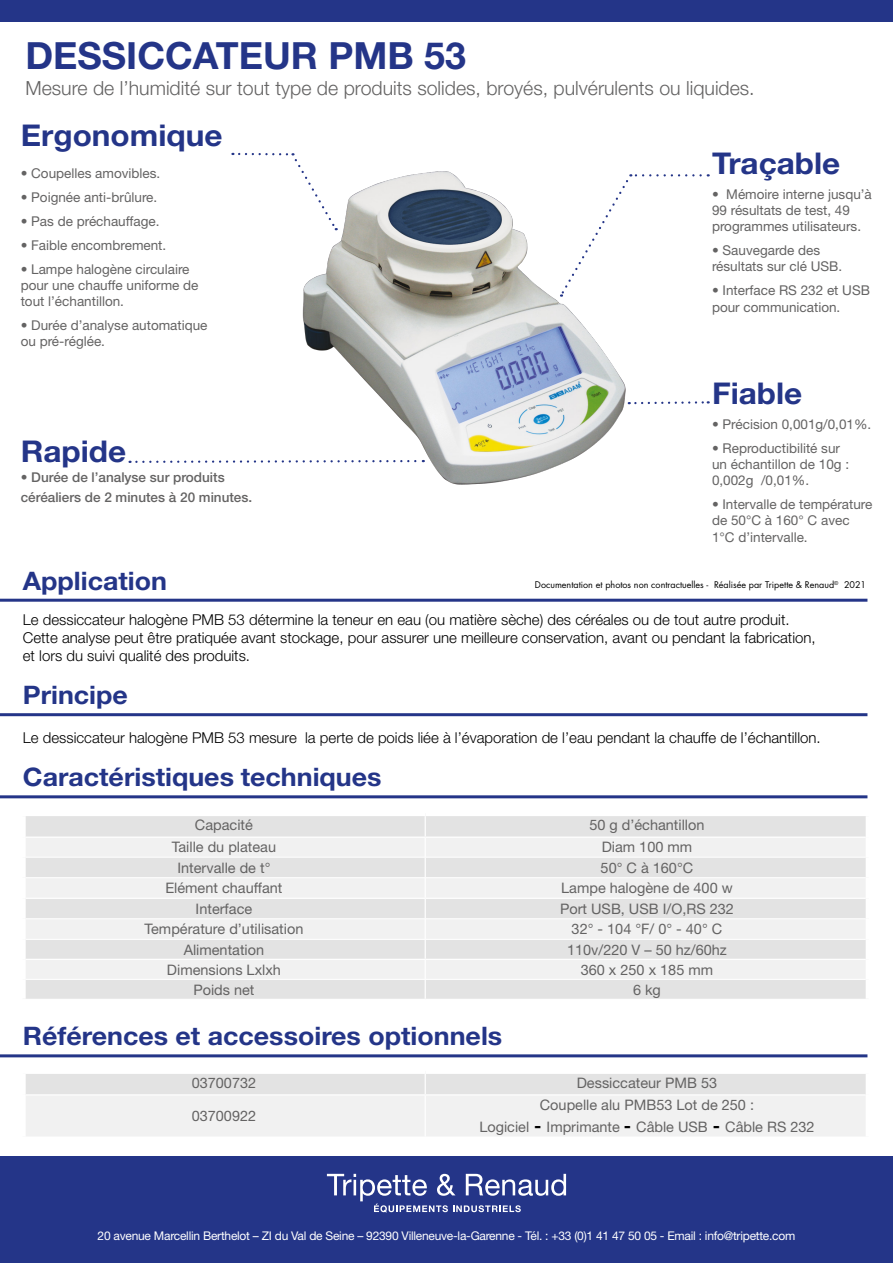
<style>
.page{position:relative;width:893px;height:1263px;background:#fff}
.page>*{position:absolute;margin:0;border:0;box-sizing:border-box;transform-origin:0 0}
.t1{font:700 37.5px "Helvetica Neue LT Std";color:#243588}
.t2{font:700 30px "Helvetica Neue LT Std";color:#243588;scale:1.05 1}
.t3{font:700 25.5px "Helvetica Neue LT Std";color:#243588;scale:1.05 1}
.t4{font:300 19.5px "Helvetica Neue LT Std";color:#646363}
.t5{font:300 15px/18px "Helvetica Neue LT Std";color:#000}
.t6{font:14.55px "Helvetica Neue LT Std";color:#646363}
.t7{font:13.5px/16.2px "Helvetica Neue LT Std";color:#646363}
.t8{font:500 13.5px/19.5px "Helvetica Neue LT Std";color:#646363}
.t9{font:12px "Helvetica Neue LT Std";letter-spacing:-.02em;color:#fff}
.t10{font:9px "Futura Std";color:#000}
.s1{font-weight:400}
.s2{font-weight:700;font-size:18px;color:#000}
</style>
<div class="page">
<img style="left:302px;top:171px;width:327px;height:314px">
<svg style="left:239px;top:153px;width:98px;height:77px"></svg>
<svg style="left:560px;top:174px;width:141px;height:123px"></svg>
<svg style="left:130px;top:459px;width:294px;height:5px"></svg>
<svg style="left:629px;top:401px;width:80px;height:4px"></svg>
<div style="left:26px;top:816px;width:840px;height:183px;background:#e3e3e3"></div>
<svg style="left:26px;top:838px;width:840px;height:141px;fill:#f1f1f1"></svg>
<hr style="left:26px;top:836px;width:399px;height:2px;background:#fff">
<hr style="left:26px;top:898px;width:399px;height:1px;background:#fff">
<hr style="left:26px;top:959px;width:399px;height:1px;background:#fff">
<hr style="left:26px;top:857px;width:399px;height:1px;background:#fff">
<hr style="left:26px;top:877px;width:399px;height:1px;background:#fff">
<hr style="left:26px;top:918px;width:399px;height:1px;background:#fff">
<hr style="left:26px;top:939px;width:399px;height:1px;background:#fff">
<hr style="left:26px;top:979px;width:399px;height:1px;background:#fff">
<hr style="left:425px;top:836px;width:441px;height:2px;background:#fff">
<hr style="left:425px;top:898px;width:441px;height:1px;background:#fff">
<hr style="left:425px;top:959px;width:441px;height:1px;background:#fff">
<hr style="left:425px;top:857px;width:441px;height:1px;background:#fff">
<hr style="left:425px;top:877px;width:441px;height:1px;background:#fff">
<hr style="left:425px;top:918px;width:441px;height:1px;background:#fff">
<hr style="left:425px;top:939px;width:441px;height:1px;background:#fff">
<hr style="left:425px;top:979px;width:441px;height:1px;background:#fff">
<svg style="left:425px;top:816px;width:1px;height:183px"></svg>
<svg style="left:26px;top:1074px;width:840px;height:62px"></svg>
<hr style="left:26px;top:1094px;width:399px;height:1px;background:#fff">
<hr style="left:425px;top:1094px;width:441px;height:1px;background:#fff">
<hr style="left:425px;top:1095px;width:1px;height:41px;background:#fff">
<hr style="left:0;top:713px;width:867px;height:3px;background:#243588">
<hr style="left:0;top:795px;width:867px;height:3px;background:#243588">
<hr style="left:0;top:1054px;width:867px;height:3px;background:#243588">
<hr style="left:0;top:599px;width:867px;height:3px;background:#243588">
<div style="left:0;top:0;width:893px;height:21px;background:#243588"></div>
<div style="left:0;top:1157px;width:893px;height:106px;background:#243588"></div>
<svg style="left:327px;top:1174px;width:239px;height:39px"></svg>
<p class="t1" style="left:26px;top:33px;width:442px">DESSICCATEUR PMB 53</p>
<p class="t4" style="left:26px;top:76px;width:731px">Mesure de l’humidité sur tout type de produits solides, broyés, pulvérulents ou liquides.</p>
<p class="t2" style="left:21px;top:117px;width:194px">Ergonomique</p>
<p class="t7" style="left:21px;top:165px;width:141px">• Coupelles amovibles.</p>
<p class="t7" style="left:21px;top:189px;width:138px">• Poignée anti-brûlure.</p>
<p class="t7" style="left:21px;top:213px;width:140px">• Pas de préchauffage.</p>
<p class="t7" style="left:21px;top:237px;width:147px">• Faible encombrement.</p>
<p class="t7" style="left:21px;top:261px;width:179px">• Lampe halogène circulaire pour une chauffe uniforme de tout l’échantillon.</p>
<p class="t7" style="left:21px;top:317px;width:188px">• Durée d’analyse automatique ou pré-réglée.</p>
<p class="t2" style="left:21px;top:433px;width:102px">Rapide</p>
<p class="t8" style="left:21px;top:467px;width:233px"><span class="s1">•</span> Durée de l’analyse sur produits céréaliers de 2 minutes à 20 minutes.</p>
<p class="t3" style="left:23px;top:565px;width:139px">Application</p>
<p class="t2" style="left:712px;top:145px;width:124px">Traçable</p>
<p class="t7" style="left:712px;top:186px;width:161px">• Mémoire interne jusqu’à<br>99 résultats de test, 49 programmes utilisateurs.</p>
<p class="t7" style="left:712px;top:242px;width:132px">• Sauvegarde des résultats sur clé USB.</p>
<p class="t7" style="left:712px;top:282px;width:160px">• Interface RS 232 et USB pour communication.</p>
<p class="t2" style="left:712px;top:375px;width:88px">Fiable</p>
<p class="t7" style="left:712px;top:416px;width:161px">• Précision 0,001g/0,01%.</p>
<p class="t7" style="left:712px;top:440px;width:139px">• Reproductibilité sur un échantillon de 10g :<br>0,002g /0,01%.</p>
<p class="t7" style="left:712px;top:496px;width:162px">• Intervalle de température de 50°C à 160° C avec<br>1°C d’intervalle.</p>
<p class="t10" style="left:535px;top:579px;width:333px">Documentation et photos non contractuelles - Réalisée par Tripette &amp; Renaud<sup>©</sup> 2021</p>
<p class="t5" style="left:23px;top:611px;width:768px">Le dessiccateur halogène PMB 53 détermine la teneur en eau (ou matière sèche) des céréales ou de tout autre produit.</p>
<p class="t5" style="left:23px;top:629px;width:794px">Cette analyse peut être pratiquée avant stockage, pour assurer une meilleure conservation, avant ou pendant la fabrication, et lors du suivi qualité des produits.</p>
<p class="t3" style="left:23px;top:679px;width:102px">Principe</p>
<p class="t5" style="left:23px;top:728px;width:799px">Le dessiccateur halogène PMB 53 mesure la perte de poids liée à l’évaporation de l’eau pendant la chauffe de l’échantillon.</p>
<p class="t3" style="left:23px;top:761px;width:343px">Caractéristiques techniques</p>
<p class="t6" style="left:195px;top:816px;width:59px">Capacité</p>
<p class="t6" style="left:589px;top:816px;width:117px">50 g d’échantillon</p>
<p class="t6" style="left:172px;top:838px;width:106px">Taille du plateau</p>
<p class="t6" style="left:602px;top:838px;width:92px">Diam 100 mm</p>
<p class="t6" style="left:177px;top:859px;width:95px">Intervalle de t°</p>
<p class="t6" style="left:601px;top:859px;width:94px">50° C à 160°C</p>
<p class="t6" style="left:165px;top:879px;width:119px">Elément chauffant</p>
<p class="t6" style="left:561px;top:879px;width:173px">Lampe halogène de 400 w</p>
<p class="t6" style="left:196px;top:900px;width:58px">Interface</p>
<p class="t6" style="left:560px;top:900px;width:175px">Port USB, USB I/O,RS 232</p>
<p class="t6" style="left:144px;top:920px;width:160px">Température d’utilisation</p>
<p class="t6" style="left:572px;top:920px;width:152px">32° - 104 °F/ 0° - 40° C</p>
<p class="t6" style="left:184px;top:941px;width:82px">Alimentation</p>
<p class="t6" style="left:567px;top:941px;width:161px">110v/220 V – 50 hz/60hz</p>
<p class="t6" style="left:167px;top:961px;width:116px">Dimensions Lxlxh</p>
<p class="t6" style="left:581px;top:961px;width:134px">360 x 250 x 185 mm</p>
<p class="t6" style="left:193px;top:981px;width:63px">Poids net</p>
<p class="t6" style="left:633px;top:981px;width:29px">6 kg</p>
<p class="t3" style="left:23px;top:1020px;width:458px">Références et accessoires optionnels</p>
<p class="t6" style="left:192px;top:1074px;width:66px">03700732</p>
<p class="t6" style="left:577px;top:1074px;width:142px">Dessiccateur PMB 53</p>
<p class="t6" style="left:192px;top:1107px;width:66px">03700922</p>
<p class="t6" style="left:540px;top:1096px;width:216px">Coupelle alu PMB53 Lot de 250 :</p>
<p class="t6" style="left:479px;top:1118px;width:337px">Logiciel <span class="s2">-</span> Imprimante <span class="s2">-</span> Câble USB <span class="s2">-</span> Câble RS 232</p>
<p class="t9" style="left:98px;top:1228px;width:699px">20 avenue Marcellin Berthelot – ZI du Val de Seine – 92390 Villeneuve-la-Garenne - Tél. : +33 (0)1 41 47 50 05 - Email : info@tripette.com</p>
</div>
